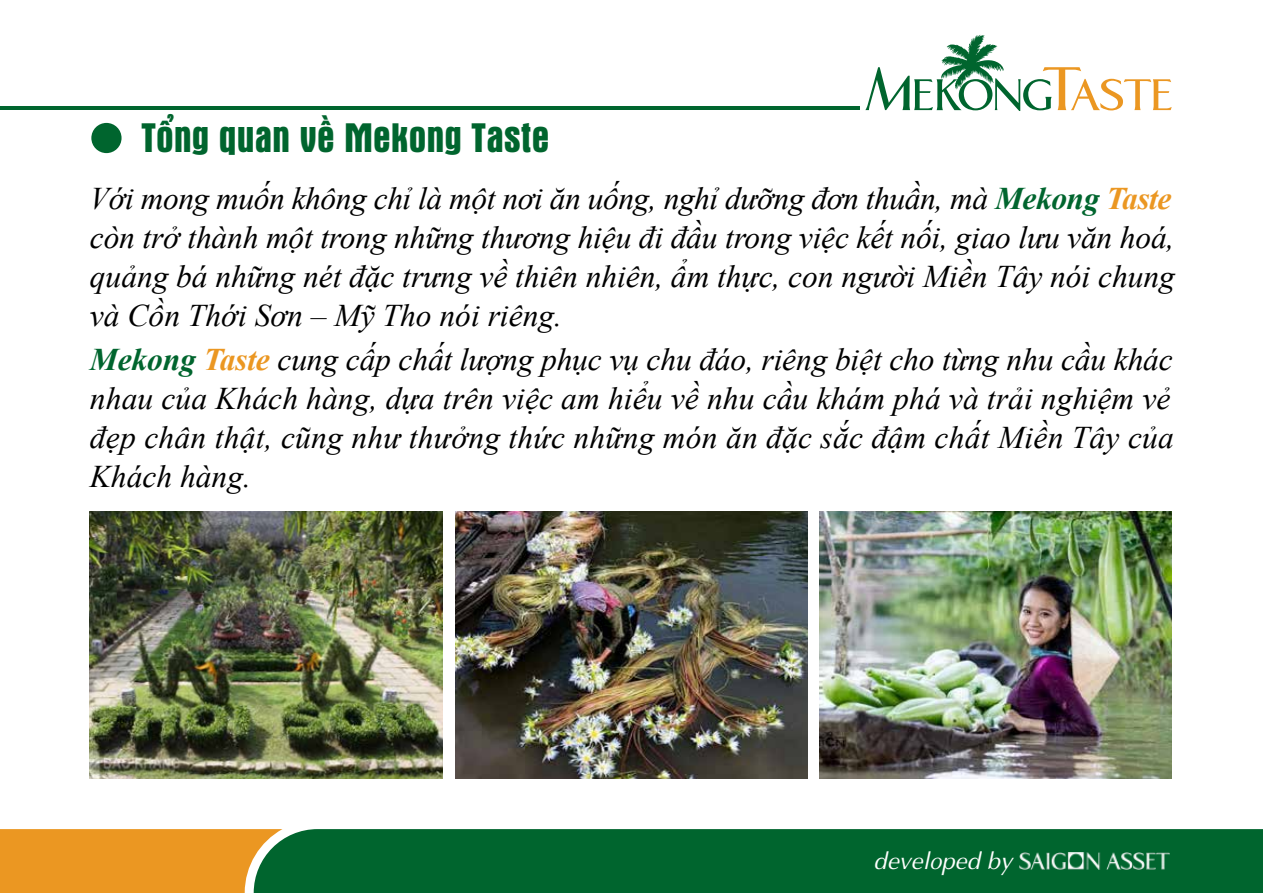
<style>
.page{position:relative;width:1263px;height:893px;background:#fff}
.page>*{position:absolute;margin:0;border:0;box-sizing:border-box;transform-origin:0 0}
.t1{font:42px "UTM Aurora";color:#00652e}
.t2{font:italic 31.5px/39px "Times New Roman";color:#000;text-align:justify}
.t3{font:italic 23.7px "UTM Aptima";color:#fff}
.s1{font-weight:700;color:#00652e}
.s2{font-weight:700;color:#eb9722}
</style>
<div class="page">
<svg style="left:865px;top:35px;width:307px;height:76px"></svg>
<hr style="left:0;top:106px;width:859px;height:4px;background:#00652e">
<div style="left:91px;top:123px;width:31px;height:30px;background:#00652e;border-radius:50%"></div>
<img style="left:90px;top:511px;width:352px;height:267px">
<img style="left:455px;top:511px;width:352px;height:267px">
<img style="left:819px;top:511px;width:353px;height:267px">
<div style="left:0;top:829px;width:254px;height:64px;background:#eb9722"></div>
<div style="left:254px;top:829px;width:1009px;height:64px;background:#00652e"></div>
<img style="left:1019px;top:853px;width:150px;height:16px">
<h1 class="t1" style="left:141px;top:109px;width:410px">Tổng quan về Mekong Taste</h1>
<p class="t2" style="left:90px;top:179px;width:1086px">Với mong muốn không chỉ là một nơi ăn uống, nghỉ dưỡng đơn thuần, mà <span class="s1">Mekong</span> <span class="s2">Taste </span>còn trở thành một trong những thương hiệu đi đầu trong việc kết nối, giao lưu văn hoá, quảng bá những nét đặc trưng về thiên nhiên, ẩm thực, con người Miền Tây nói chung và Cồn Thới Sơn – Mỹ Tho nói riêng.</p>
<p class="t2" style="left:90px;top:339px;width:1085px"><span class="s1">Mekong</span> <span class="s2">Taste</span> cung cấp chất lượng phục vụ chu đáo, riêng biệt cho từng nhu cầu khác nhau của Khách hàng, dựa trên việc am hiểu về nhu cầu khám phá và trải nghiệm vẻ đẹp chân thật, cũng như thưởng thức những món ăn đặc sắc đậm chất Miền Tây của Khách hàng.</p>
<p class="t3" style="left:874px;top:843px;width:140px">developed by</p>
</div>
